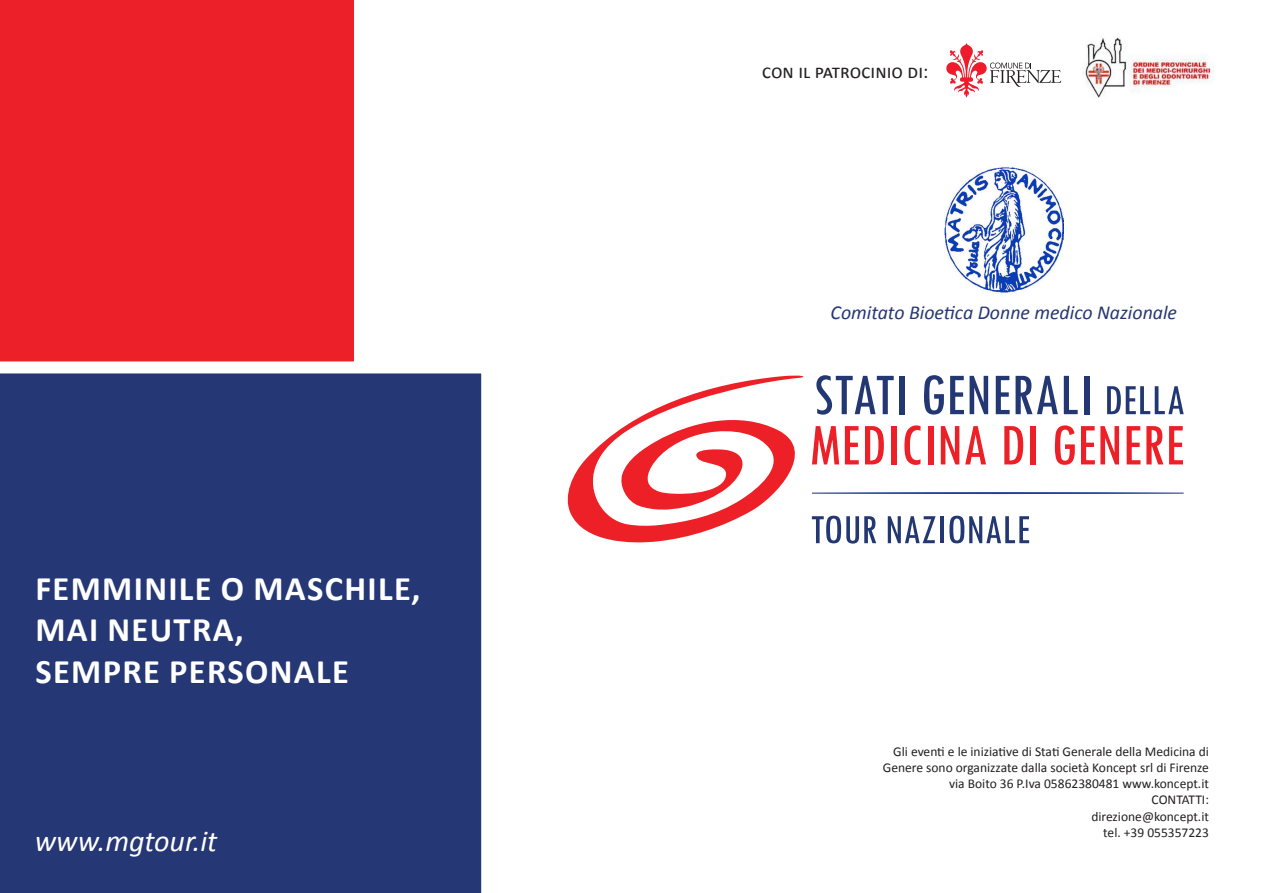
<style>
.page{position:relative;width:1263px;height:893px;background:#fff}
.page>*{position:absolute;margin:0;border:0;box-sizing:border-box;transform-origin:0 0}
.t1{font:700 34.5px "Calibri";letter-spacing:.04em;color:#fff}
.t2{font:italic 30px "Calibri";color:#fff}
.t3{font:italic 19.8px "Calibri";color:#253774}
.t4{font:19.8px "Calibri";color:#231f20}
.t5{font:13.5px/16.2px "Calibri";color:#231f20;text-align:right}
</style>
<div class="page">
<svg style="left:567px;top:375px;width:617px;height:169px"></svg>
<div style="left:0;top:0;width:354px;height:361px;background:#ec2028"></div>
<div style="left:0;top:361px;width:482px;height:532px;background:#253774"></div>
<img style="left:944px;top:166px;width:119px;height:129px">
<svg style="left:946px;top:43px;width:115px;height:55px"></svg>
<img style="left:1082px;top:37px;width:131px;height:61px">
<p class="t1" style="left:35px;top:564px;width:386px">FEMMINILE O MASCHILE,</p>
<p class="t1" style="left:35px;top:605px;width:210px">MAI NEUTRA,</p>
<p class="t1" style="left:35px;top:647px;width:315px">SEMPRE PERSONALE</p>
<p class="t2" style="left:35px;top:820px;width:184px">www.mgtour.it</p>
<p class="t4" style="left:762px;top:58px;width:168px">con il patrocinio di:</p>
<p class="t3" style="left:831px;top:299px;width:348px">Comitato Bioetica Donne medico Nazionale</p>
<p class="t5" style="left:883px;top:743px;width:328px">Gli eventi e le iniziative di Stati Generale della Medicina di<br>Genere sono organizzate dalla società Koncept srl di Firenze via Boito 36 P.Iva 05862380481 www.koncept.it</p>
<p class="t5" style="left:1151px;top:791px;width:59px">CONTATTI:</p>
<p class="t5" style="left:1091px;top:808px;width:119px">direzione@koncept.it</p>
<p class="t5" style="left:1103px;top:824px;width:107px">tel. +39 055357223</p>
</div>
